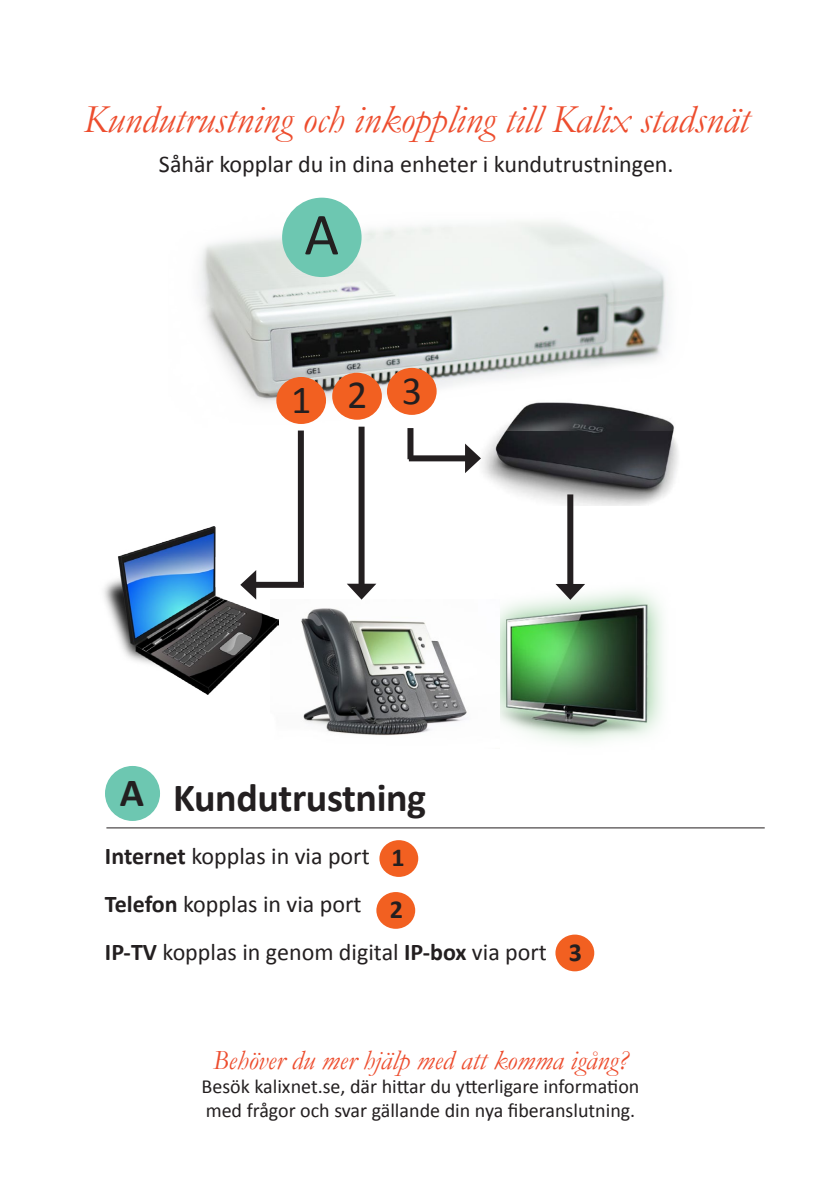
<style>
.page{position:relative;width:840px;height:1191px;background:#fff}
.page>*{position:absolute;margin:0;border:0;box-sizing:border-box;transform-origin:0 0}
.t1{font:60px "Calibri";color:#231f20}
.t2{font:italic 40px "Garamond";color:#ed4d2e}
.t3{font:700 40px "Calibri";letter-spacing:-.01em;color:#231f20}
.t4{font:40px "Calibri";color:#231f20}
.t5{font:italic 28px "Garamond";color:#ed4d2e}
.t6{font:700 26px "Calibri";color:#231f20}
.t7{font:24px "Calibri";color:#231f20}
.t8{font:20px "Calibri";color:#231f20}
.s1{font-weight:700}
</style>
<div class="page">
<img style="left:460px;top:430px;width:218px;height:75px">
<div style="left:298px;top:430px;width:6px;height:155px;background:#231f20"></div>
<img style="left:199px;top:197px;width:475px;height:233px">
<img style="left:500px;top:571px;width:163px;height:172px">
<img style="left:278px;top:599px;width:189px;height:137px">
<div style="left:358px;top:427px;width:6px;height:162px;background:#231f20"></div>
<svg style="left:347px;top:583px;width:29px;height:16px"></svg>
<img style="left:104px;top:527px;width:174px;height:167px">
<div style="left:250px;top:582px;width:54px;height:6px;background:#231f20"></div>
<svg style="left:240px;top:570px;width:16px;height:29px"></svg>
<div style="left:282px;top:198px;width:79px;height:79px;background:#6dc7b1;border-radius:50%"></div>
<div style="left:408px;top:455px;width:62px;height:6px;background:#231f20"></div>
<svg style="left:465px;top:443px;width:15px;height:30px"></svg>
<div style="left:276px;top:377px;width:50px;height:47px;background:#f26021;border-radius:50%"></div>
<div style="left:407px;top:428px;width:6px;height:31px;background:#231f20"></div>
<div style="left:567px;top:494px;width:6px;height:95px;background:#231f20"></div>
<svg style="left:555px;top:584px;width:29px;height:16px"></svg>
<div style="left:105px;top:766px;width:55px;height:55px;background:#6dc7b1;border-radius:50%"></div>
<hr style="left:106px;top:827px;width:658px;height:1px;background:#231f20">
<div style="left:332px;top:373px;width:49px;height:47px;background:#f26021;border-radius:50%"></div>
<div style="left:387px;top:368px;width:49px;height:47px;background:#f26021;border-radius:50%"></div>
<div style="left:379px;top:840px;width:39px;height:37px;background:#f26021;border-radius:50%"></div>
<div style="left:376px;top:892px;width:39px;height:36px;background:#f26021;border-radius:50%"></div>
<div style="left:555px;top:934px;width:39px;height:37px;background:#f26021;border-radius:50%"></div>
<p class="t2" style="left:83px;top:92px;width:666px">Kundutrustning och inkoppling till Kalix stadsnät</p>
<p class="t7" style="left:159px;top:149px;width:516px">Såhär kopplar du in dina enheter i kundutrustningen.</p>
<p class="t1" style="left:304px;top:196px;width:36px">A</p>
<p class="t4" style="left:291px;top:374px;width:22px">1</p>
<p class="t4" style="left:347px;top:370px;width:22px">2</p>
<p class="t4" style="left:401px;top:365px;width:22px">3</p>
<p class="t3" style="left:120px;top:766px;width:26px">A</p>
<p class="t3" style="left:173px;top:772px;width:254px">Kundutrustning</p>
<p class="t7" style="left:105px;top:840px;width:266px"><span class="s1">Internet</span> kopplas in via port</p>
<p class="t7" style="left:105px;top:888px;width:258px"><span class="s1">Telefon</span> kopplas in via port</p>
<p class="t7" style="left:105px;top:936px;width:443px"><span class="s1">IP-TV</span> kopplas in genom digital <span class="s1">IP-box</span> via port</p>
<p class="t6" style="left:391px;top:841px;width:15px">1</p>
<p class="t6" style="left:389px;top:893px;width:15px">2</p>
<p class="t6" style="left:568px;top:935px;width:15px">3</p>
<p class="t5" style="left:212px;top:1041px;width:417px">Behöver du mer hjälp med att komma igång?</p>
<p class="t8" style="left:201px;top:1073px;width:439px">Besök kalixnet.se, där hittar du ytterligare information</p>
<p class="t8" style="left:205px;top:1097px;width:431px">med frågor och svar gällande din nya fiberanslutning.</p>
</div>
